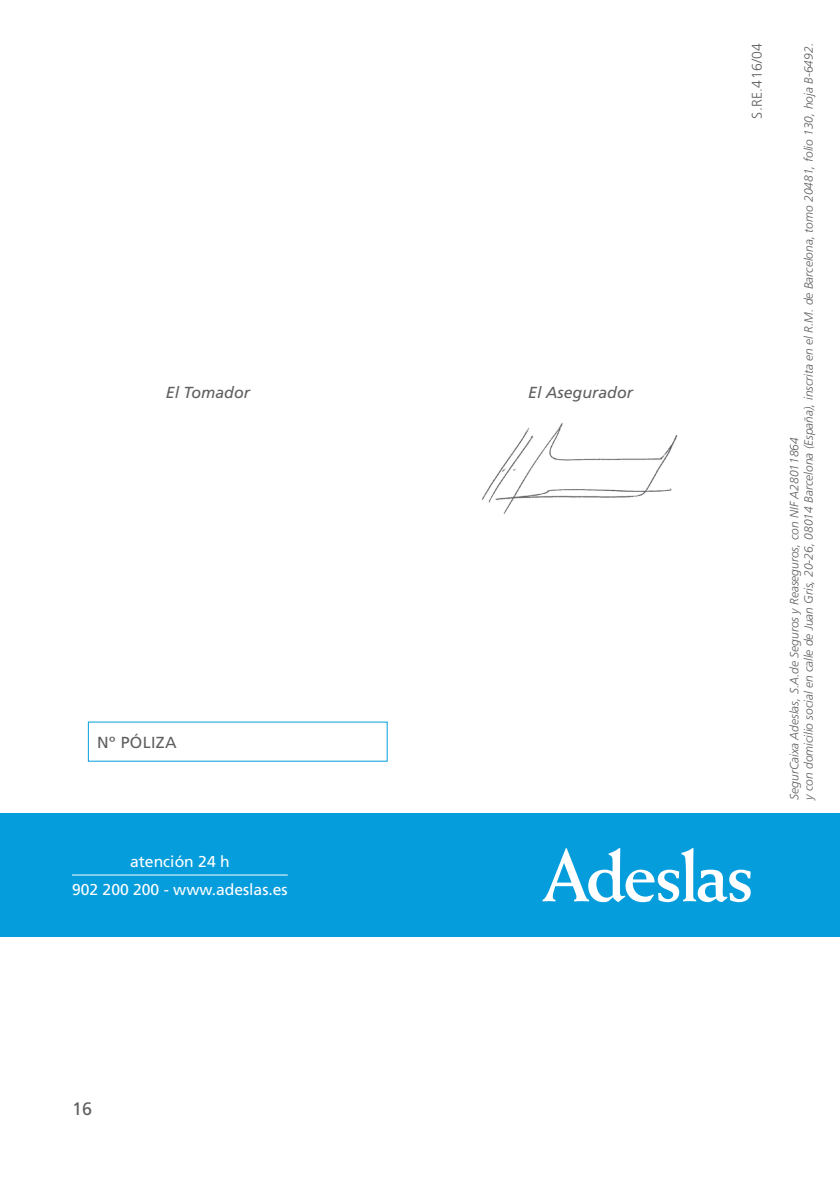
<style>
.page{position:relative;width:840px;height:1191px;background:#fff}
.page>*{position:absolute;margin:0;border:0;box-sizing:border-box;transform-origin:0 0}
.t1{font:18px "Frutiger";color:#5f5f62}
.CM2{font:italic 16px "Frutiger";color:#5f5f62}
.CM2-2{font:16px "Frutiger";letter-spacing:.02em;color:#5f5f62}
.t2{font:15.8px "Frutiger";color:#fff}
.CM2-3{font:300 14px "Frutiger";letter-spacing:.02em;color:#5f5f62}
.t3{font:italic 300 12px "Frutiger";color:#5f5f62}
</style>
<div class="page">
<div style="left:0;top:813px;width:839px;height:124px;background:#069ddc"></div>
<img style="left:481px;top:423px;width:197px;height:91px">
<svg style="left:542px;top:848px;width:208px;height:54px"></svg>
<hr style="left:72px;top:874px;width:215px;height:1px;background:#fff">
<p class="CM2" style="left:166px;top:383px;width:86px">El Tomador</p>
<p class="CM2" style="left:528px;top:383px;width:106px">El Asegurador</p>
<p class="CM2-2" style="left:97px;top:733px;width:81px">Nº PÓLIZA</p>
<p class="t2" style="left:130px;top:852px;width:101px">atención 24 h</p>
<p class="t2" style="left:72px;top:880px;width:217px">902 200 200 - www.adeslas.es</p>
<p class="t1" style="left:72px;top:1098px;width:22px">16</p>
<p class="CM2-3" style="left:748px;top:119px;width:77px;rotate:-90deg">S.RE.416/04</p>
<p class="t3" style="left:801px;top:799px;width:758px;rotate:-90deg">y con domicilio social en calle de Juan Gris, 20-26, 08014 Barcelona (España), inscrita en el R.M. de Barcelona, tomo 20481, folio 130, hoja B-6492.</p>
<p class="t3" style="left:786px;top:799px;width:364px;rotate:-90deg">SegurCaixa Adeslas, S.A.de Seguros y Reaseguros, con NIF A28011864</p>
</div>
